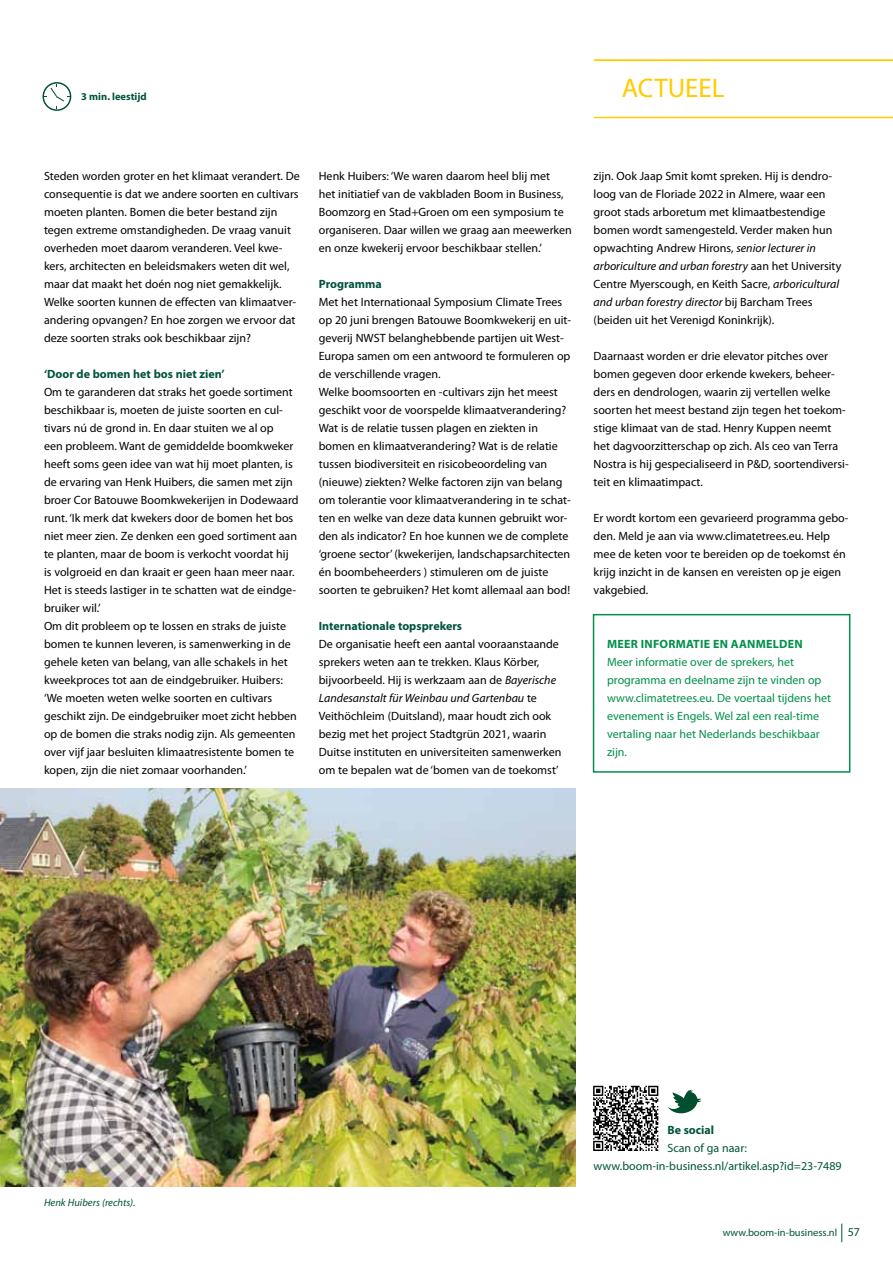
<style>
.page{position:relative;width:893px;height:1263px;background:#fff}
.page>*{position:absolute;margin:0;border:0;box-sizing:border-box;transform-origin:0 0}
.t1{font:27px "Myriad Pro";color:#fc0}
.t2{font:12px/18px "Myriad Pro";color:#000}
.t3{font:12px/18px "Myriad Pro";color:#00904a}
.t4{font:700 12px "Myriad Pro";color:#00533d}
.t5{font:12px/18px "Myriad Pro";color:#00533d}
.t6{font:700 12px "Myriad Pro";letter-spacing:.02em;color:#00904a}
.t7{font:10.5px "Myriad Pro";color:#00533d}
.t8{font:italic 10.5px "Myriad Pro";color:#00533d}
.t9{font:700 10.5px "Myriad Pro";color:#00533d}
.s1{font-style:italic}
.s2{font-size:12px}
</style>
<div class="page">
<svg style="left:841px;top:1223px;width:1px;height:19px"></svg>
<div style="left:593px;top:614px;width:257px;height:159px;border:2px solid #00904a"></div>
<img style="left:0;top:789px;width:576px;height:397px">
<hr style="left:594px;top:117px;width:299px;height:1px;background:#fc0">
<hr style="left:594px;top:60px;width:299px;height:1px;background:#fc0">
<svg style="left:43px;top:82px;width:28px;height:29px"></svg>
<svg style="left:593px;top:1086px;width:65px;height:65px"></svg>
<svg style="left:667px;top:1090px;width:34px;height:23px"></svg>
<p class="t9" style="left:81px;top:90px;width:67px">3 min. leestijd</p>
<h1 class="t1" style="left:622px;top:71px;width:104px">ACTUEEL</h1>
<p class="t2" style="left:44px;top:167px;width:257px">Steden worden groter en het klimaat verandert. De consequentie is dat we andere soorten en cultivars moeten planten. Bomen die beter bestand zijn tegen extreme omstandigheden. De vraag vanuit overheden moet daarom veranderen. Veel kwe&shy;kers, architecten en beleidsmakers weten dit wel, maar dat maakt het doén nog niet gemakkelijk.<br>Welke soorten kunnen de effecten van klimaatver&shy;andering opvangen? En hoe zorgen we ervoor dat deze soorten straks ook beschikbaar zijn?</p>
<p class="t4" style="left:44px;top:366px;width:182px">‘Door de bomen het bos niet zien’</p>
<p class="t2" style="left:44px;top:383px;width:256px">Om te garanderen dat straks het goede sortiment beschikbaar is, moeten de juiste soorten en cul&shy;tivars nú de grond in. En daar stuiten we al op<br>een probleem. Want de gemiddelde boomkweker heeft soms geen idee van wat hij moet planten, is de ervaring van Henk Huibers, die samen met zijn broer Cor Batouwe Boomkwekerijen in Dodewaard runt. ‘Ik merk dat kwekers door de bomen het bos niet meer zien. Ze denken een goed sortiment aan te planten, maar de boom is verkocht voordat hij is volgroeid en dan kraait er geen haan meer naar.<br>Het is steeds lastiger in te schatten wat de eindge&shy;bruiker wil.’<br>Om dit probleem op te lossen en straks de juiste bomen te kunnen leveren, is samenwerking in de gehele keten van belang, van alle schakels in het kweekproces tot aan de eindgebruiker. Huibers: ‘We moeten weten welke soorten en cultivars geschikt zijn. De eindgebruiker moet zicht hebben op de bomen die straks nodig zijn. Als gemeenten over vijf jaar besluiten klimaatresistente bomen te kopen, zijn die niet zomaar voorhanden.’</p>
<p class="t2" style="left:319px;top:167px;width:255px">Henk Huibers: ‘We waren daarom heel blij met<br>het initiatief van de vakbladen Boom in Business, Boomzorg en Stad+Groen om een symposium te organiseren. Daar willen we graag aan meewerken en onze kwekerij ervoor beschikbaar stellen.’</p>
<p class="t4" style="left:319px;top:276px;width:65px">Programma</p>
<p class="t2" style="left:319px;top:293px;width:254px">Met het Internationaal Symposium Climate Trees op 20 juni brengen Batouwe Boomkwekerij en uit&shy;geverij NWST belanghebbende partijen uit West-Europa samen om een antwoord te formuleren op de verschillende vragen.<br>Welke boomsoorten en -cultivars zijn het meest geschikt voor de voorspelde klimaatverandering?<br>Wat is de relatie tussen plagen en ziekten in bomen en klimaatverandering? Wat is de relatie tussen biodiversiteit en risicobeoordeling van (nieuwe) ziekten? Welke factoren zijn van belang om tolerantie voor klimaatverandering in te schat&shy;ten en welke van deze data kunnen gebruikt wor&shy;den als indicator? En hoe kunnen we de complete ‘groene sector’ (kwekerijen, landschapsarchitecten én boombeheerders ) stimuleren om de juiste soorten te gebruiken? Het komt allemaal aan bod!</p>
<p class="t4" style="left:319px;top:618px;width:145px">Internationale topsprekers</p>
<p class="t2" style="left:319px;top:635px;width:244px">De organisatie heeft een aantal vooraanstaande sprekers weten aan te trekken. Klaus Körber, bijvoorbeeld. Hij is werkzaam aan de <span class="s1">Bayerische Landesanstalt für Weinbau und Gartenbau</span> te Veithöchleim (Duitsland), maar houdt zich ook bezig met het project Stadtgrün 2021, waarin Duitse instituten en universiteiten samenwerken om te bepalen wat de ‘bomen van de toekomst’</p>
<p class="t2" style="left:594px;top:167px;width:249px">zijn. Ook Jaap Smit komt spreken. Hij is dendro&shy;loog van de Floriade 2022 in Almere, waar een groot stads arboretum met klimaatbestendige bomen wordt samengesteld. Verder maken hun opwachting Andrew Hirons, <span class="s1">senior lecturer in arboriculture and urban forestry</span> aan het University Centre Myerscough, en Keith Sacre, <span class="s1">arboricultural and urban forestry director</span> bij Barcham Trees (beiden uit het Verenigd Koninkrijk).</p>
<p class="t2" style="left:594px;top:347px;width:257px">Daarnaast worden er drie elevator pitches over bomen gegeven door erkende kwekers, beheer&shy;ders en dendrologen, waarin zij vertellen welke soorten het meest bestand zijn tegen het toekom&shy;stige klimaat van de stad. Henry Kuppen neemt het dagvoorzitterschap op zich. Als ceo van Terra Nostra is hij gespecialiseerd in P&amp;D, soortendiversi&shy;teit en klimaatimpact.</p>
<p class="t2" style="left:594px;top:509px;width:256px">Er wordt kortom een gevarieerd programma gebo&shy;den. Meld je aan via www.climatetrees.eu. Help mee de keten voor te bereiden op de toekomst én krijg inzicht in de kansen en vereisten op je eigen vakgebied.</p>
<p class="t6" style="left:607px;top:636px;width:197px">Meer informatie en aanmelden</p>
<p class="t3" style="left:607px;top:653px;width:225px">Meer informatie over de sprekers, het programma en deelname zijn te vinden op www.climatetrees.eu. De voertaal tijdens het evenement is Engels. Wel zal een real-time vertaling naar het Nederlands beschikbaar zijn.</p>
<p class="t8" style="left:44px;top:1196px;width:93px">Henk Huibers (rechts).</p>
<p class="t4" style="left:667px;top:1122px;width:48px">Be social</p>
<p class="t5" style="left:594px;top:1139px;width:249px;text-indent:74px">Scan of ga naar: www.boom-in-business.nl/artikel.asp?id=23-7489</p>
<p class="t7" style="left:723px;top:1226px;width:139px">www.boom-in-business.nl <span class="s2">57</span></p>
</div>
